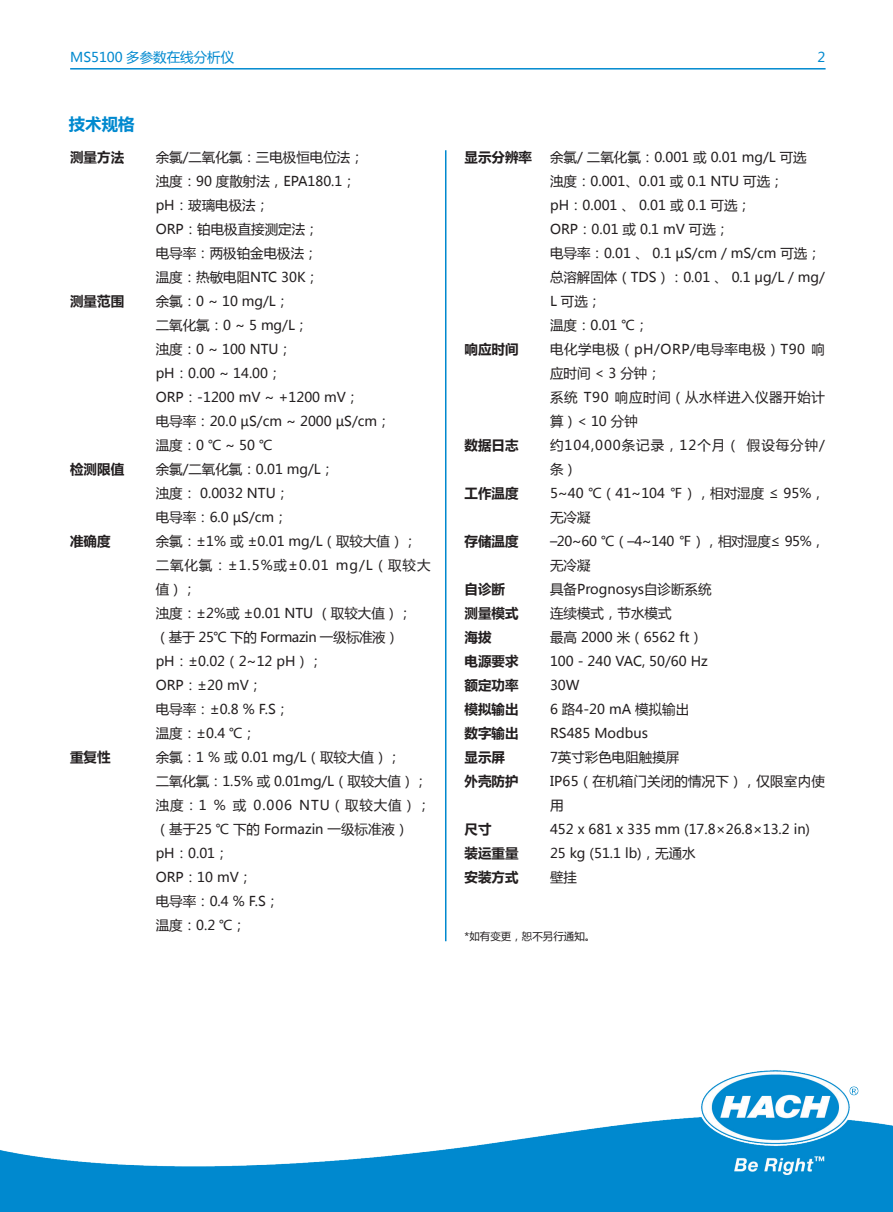
<style>
.page{position:relative;width:893px;height:1212px;background:#fff}
.page>*{position:absolute;margin:0;border:0;box-sizing:border-box;transform-origin:0 0}
.t1{font:700 16.5px "Microsoft Ya Hei";color:#0089cf}
.t2{font:13.5px/24px "Microsoft Ya Hei";color:#231f20}
.t3{font:700 13.5px "Microsoft Ya Hei";color:#231f20}
.t4{font:13.5px/24px "Microsoft Ya Hei";letter-spacing:.04em;color:#231f20}
.t5{font:13.5px/24px "Microsoft Ya Hei";letter-spacing:-.03em;color:#231f20}
.t6{font:13.5px/24px "Microsoft Ya Hei";letter-spacing:.07em;color:#231f20}
.t7{font:13.5px "Microsoft Ya Hei";color:#0089cf}
.t8{font:10.5px "Microsoft Ya Hei";color:#231f20}
</style>
<div class="page">
<hr style="left:70px;top:68px;width:756px;height:2px;background:#0089cf">
<img style="left:0;top:1070px;width:893px;height:142px">
<hr style="left:445px;top:150px;width:1px;height:791px;background:#0089cf">
<p class="t7" style="left:70px;top:48px;width:166px">MS5100 多参数在线分析仪</p>
<p class="t7" style="left:817px;top:48px;width:9px">2</p>
<p class="t1" style="left:69px;top:113px;width:68px">技术规格</p>
<p class="t3" style="left:70px;top:148px;width:55px">测量方法</p>
<p class="t2" style="left:156px;top:145px;width:210px">余氯/二氧化氯：三电极恒电位法；浊度：90 度散射法，EPA180.1；pH：玻璃电极法；<br>ORP：铂电极直接测定法；<br>电导率：两极铂金电极法；<br>温度：热敏电阻NTC 30K；</p>
<p class="t3" style="left:70px;top:292px;width:55px">测量范围</p>
<p class="t2" style="left:156px;top:289px;width:237px">余氯：0 ~ 10 mg/L；<br>二氧化氯：0 ~ 5 mg/L；<br>浊度：0 ~ 100 NTU；<br>pH：0.00 ~ 14.00；<br>ORP：-1200 mV ~ +1200 mV；<br>电导率：20.0 µS/cm ~ 2000 µS/cm；温度：0 ℃ ~ 50 ℃</p>
<p class="t3" style="left:70px;top:460px;width:55px">检测限值</p>
<p class="t2" style="left:156px;top:457px;width:180px">余氯/二氧化氯：0.01 mg/L；浊度： 0.0032 NTU；<br>电导率：6.0 µS/cm；</p>
<p class="t3" style="left:70px;top:532px;width:42px">准确度</p>
<p class="t2" style="left:156px;top:529px;width:276px">余氯：±1% 或 ±0.01 mg/L（取较大值）；二氧化氯：±1.5%或±0.01 mg/L（取较大值）；<br>浊度：±2%或 ±0.01 NTU （取较大值）；<br>（基于 25℃ 下的 Formazin 一级标准液）<br>pH：±0.02（2~12 pH）；<br>ORP：±20 mV；<br>电导率：±0.8 % F.S；<br>温度：±0.4 ℃；</p>
<p class="t3" style="left:70px;top:748px;width:42px">重复性</p>
<p class="t2" style="left:156px;top:745px;width:276px">余氯：1 % 或 0.01 mg/L（取较大值）；<br>二氧化氯：1.5% 或 0.01mg/L（取较大值）；浊度：1 % 或 0.006 NTU（取较大值）；（基于25 ℃ 下的 Formazin 一级标准液）pH：0.01；<br>ORP：10 mV；<br>电导率：0.4 % F.S；<br>温度：0.2 ℃；</p>
<p class="t3" style="left:465px;top:148px;width:69px">显示分辨率</p>
<p class="t2" style="left:550px;top:145px;width:276px">余氯/ 二氧化氯：0.001 或 0.01 mg/L 可选<br>浊度：0.001、0.01 或 0.1 NTU 可选；<br>pH：0.001 、 0.01 或 0.1 可选；<br>ORP：0.01 或 0.1 mV 可选；<br>电导率：0.01 、 0.1 µS/cm / mS/cm 可选；总溶解固体（TDS）：0.01 、 0.1 μg/L / mg/<br>L 可选；<br>温度：0.01 ℃；</p>
<p class="t3" style="left:465px;top:340px;width:55px">响应时间</p>
<p class="t4" style="left:550px;top:337px;width:276px">电化学电极（pH/ORP/电导率电极）T90 响应时间 &lt; 3 分钟；<br>系统 T90 响应时间（从水样进入仪器开始计算）&lt; 10 分钟</p>
<p class="t3" style="left:465px;top:436px;width:55px">数据日志</p>
<p class="t6" style="left:550px;top:433px;width:276px">约104,000条记录，12个月（ 假设每分钟/条）</p>
<p class="t3" style="left:465px;top:484px;width:55px">工作温度</p>
<p class="t2" style="left:550px;top:481px;width:276px">5~40 ℃（41~104 ℉），相对湿度 ≤ 95%，无冷凝</p>
<p class="t3" style="left:465px;top:532px;width:55px">存储温度</p>
<p class="t5" style="left:550px;top:529px;width:276px">–20~60 ℃（–4~140 ℉），相对湿度≤ 95%，无冷凝</p>
<p class="t3" style="left:465px;top:580px;width:42px">自诊断</p>
<p class="t2" style="left:550px;top:577px;width:163px">具备Prognosys自诊断系统</p>
<p class="t3" style="left:465px;top:604px;width:55px">测量模式</p>
<p class="t2" style="left:550px;top:601px;width:123px">连续模式，节水模式</p>
<p class="t3" style="left:465px;top:628px;width:28px">海拔</p>
<p class="t2" style="left:550px;top:625px;width:154px">最高 2000 米（6562 ft）</p>
<p class="t3" style="left:465px;top:652px;width:55px">电源要求</p>
<p class="t2" style="left:550px;top:649px;width:159px">100 - 240 VAC, 50/60 Hz</p>
<p class="t3" style="left:465px;top:676px;width:55px">额定功率</p>
<p class="t2" style="left:550px;top:673px;width:31px">30W</p>
<p class="t3" style="left:465px;top:700px;width:55px">模拟输出</p>
<p class="t2" style="left:550px;top:697px;width:141px">6 路4-20 mA 模拟输出</p>
<p class="t3" style="left:465px;top:724px;width:55px">数字输出</p>
<p class="t2" style="left:550px;top:721px;width:99px">RS485 Modbus</p>
<p class="t3" style="left:465px;top:748px;width:42px">显示屏</p>
<p class="t2" style="left:550px;top:745px;width:131px">7英寸彩色电阻触摸屏</p>
<p class="t3" style="left:465px;top:772px;width:55px">外壳防护</p>
<p class="t2" style="left:550px;top:769px;width:276px">IP65（在机箱门关闭的情况下），仅限室内使用</p>
<p class="t3" style="left:465px;top:820px;width:28px">尺寸</p>
<p class="t2" style="left:550px;top:817px;width:262px">452 x 681 x 335 mm (17.8×26.8×13.2 in)</p>
<p class="t3" style="left:465px;top:844px;width:55px">装运重量</p>
<p class="t2" style="left:550px;top:841px;width:147px">25 kg (51.1 lb)，无通水</p>
<p class="t3" style="left:465px;top:868px;width:55px">安装方式</p>
<p class="t2" style="left:550px;top:865px;width:28px">壁挂</p>
<p class="t8" style="left:465px;top:929px;width:132px">*如有变更，恕不另行通知。</p>
</div>
